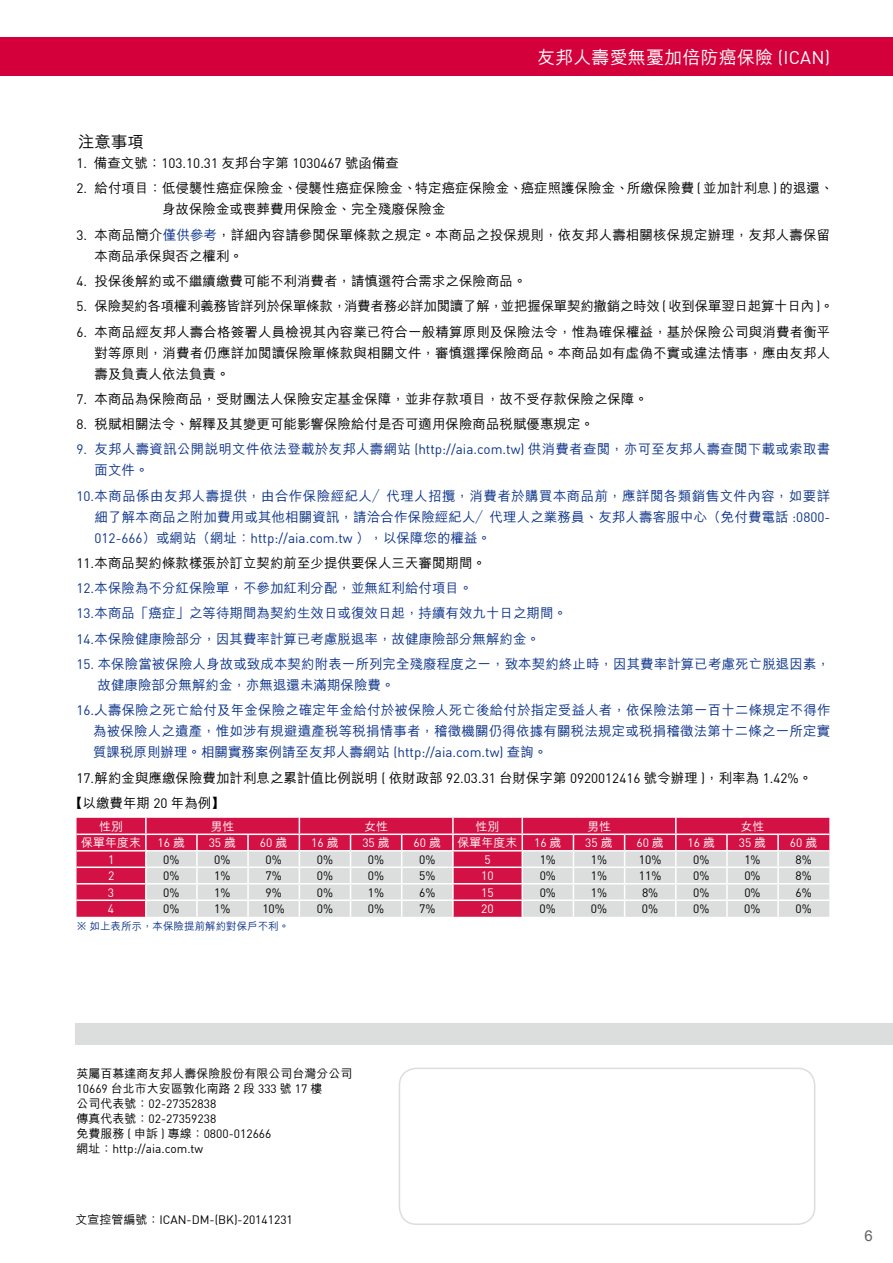
<style>
.page{position:relative;width:893px;height:1263px;background:#fff}
.page>*{position:absolute;margin:0;border:0;box-sizing:border-box;transform-origin:0 0}
.t1{font:500 18px "M Hei HK";letter-spacing:.01em;color:#fff}
.t2{font:500 16.5px "M Hei HK";color:#000}
.t3{font:15px "Arial";color:#666464}
.t4{font:500 13.5px/21px "M Hei HK";letter-spacing:.005em;color:#0c3388}
.t5{font:500 13.5px/21px "M Hei HK";color:#000}
.t6{font:500 13.5px "M Hei HK";letter-spacing:-.02em;color:#000}
.t7{font:13.5px "DIN";color:#0c3388}
.t8{font:13.5px "DIN";color:#000}
.t9{font:12px/15px "DIN";color:#000}
.t10{font:500 12px/15px "M Hei HK";color:#000}
.t11{font:12px "DIN";color:#fff}
.t12{font:500 12px "M Hei HK";color:#fff}
.t13{font:500 10.5px "M Hei HK";color:#0c3388}
.s1{font-family:"DIN";font-weight:400}
.s2{font-family:"M Hei HK";font-weight:500}
.s3{color:#0c3388}
</style>
<div class="page">
<div style="left:0;top:38px;width:893px;height:38px;background:#d4003b"></div>
<div style="left:76px;top:1023px;width:817px;height:21px;background:#dcdddd"></div>
<div style="left:399px;top:1068px;width:416px;height:157px;border:2px solid #dcdddd;border-radius:17px"></div>
<div style="left:77px;top:818px;width:68px;height:99px;background:#d31145"></div>
<hr style="left:77px;top:850px;width:69px;height:1px;background:#fff">
<hr style="left:77px;top:866px;width:69px;height:2px;background:#fff">
<hr style="left:77px;top:883px;width:69px;height:1px;background:#fff">
<hr style="left:77px;top:899px;width:69px;height:2px;background:#fff">
<svg style="left:145px;top:818px;width:684px;height:99px;background:#dc96a8"></svg>
<hr style="left:77px;top:833px;width:69px;height:2px;background:#fff">
<p class="t2" style="left:78px;top:130px;width:67px">注意事項</p>
<h1 class="t1" style="left:537px;top:45px;width:295px">友邦人壽愛無憂加倍防癌保險 <span class="s1">(ICAN)</span></h1>
<p class="t8" style="left:77px;top:155px;width:324px">1. <span class="s2">備查文號：</span>103.10.31 <span class="s2">友邦台字第</span> 1030467 <span class="s2">號函備查</span></p>
<p class="t5" style="left:162px;top:177px;width:673px;text-indent:-86px"><span class="s1">2.</span> 給付項目：低侵襲性癌症保險金、侵襲性癌症保險金、特定癌症保險金、癌症照護保險金、所繳保險費 <span class="s1">(</span> 並加計利息 <span class="s1">)</span> 的退還、身故保險金或喪葬費用保險金、完全殘廢保險金</p>
<p class="t5" style="left:95px;top:223px;width:737px;text-indent:-18px"><span class="s1">3.</span> 本商品簡介<span class="s3">僅供參考</span>，詳細內容請參閱保單條款之規定。本商品之投保規則，依友邦人壽相關核保規定辦理，友邦人壽保留本商品承保與否之權利。</p>
<p class="t5" style="left:77px;top:270px;width:451px"><span class="s1">4.</span> 投保後解約或不繼續繳費可能不利消費者，請慎選符合需求之保險商品。</p>
<p class="t6" style="left:77px;top:296px;width:759px"><span class="s1">5.</span> 保險契約各項權利義務皆詳列於保單條款，消費者務必詳加閱讀了解，並把握保單契約撤銷之時效 <span class="s1">(</span> 收到保單翌日起算十日內 <span class="s1">)</span>。</p>
<p class="t5" style="left:95px;top:320px;width:737px;text-align:justify;text-indent:-18px"><span class="s1">6.</span> 本商品經友邦人壽合格簽署人員檢視其內容業已符合一般精算原則及保險法令，惟為確保權益，基於保險公司與消費者衡平對等原則，消費者仍應詳加閱讀保險單條款與相關文件，審慎選擇保險商品。本商品如有虛偽不實或違法情事，應由友邦人壽及負責人依法負責。</p>
<p class="t5" style="left:77px;top:387px;width:573px"><span class="s1">7.</span> 本商品為保險商品，受財團法人保險安定基金保障，並非存款項目，故不受存款保險之保障。</p>
<p class="t5" style="left:77px;top:413px;width:519px"><span class="s1">8.</span> 稅賦相關法令、解釋及其變更可能影響保險給付是否可適用保險商品稅賦優惠規定。</p>
<p class="t4" style="left:95px;top:438px;width:737px;text-indent:-18px"><span class="s1">9.</span> 友邦人壽資訊公開說明文件依法登載於友邦人壽網站 <span class="s1">(http://aia.com.tw)</span> 供消費者查閱，亦可至友邦人壽查閱下載或索取書面文件。</p>
<p class="t4" style="left:77px;top:484px;width:755px;text-align:right"><span class="s1">10.</span> 本商品係由友邦人壽提供，由合作保險經紀人／代理人招攬，消費者於購買本商品前，應詳閱各類銷售文件內容，如要詳細了解本商品之附加費用或其他相關資訊，請洽合作保險經紀人／代理人之業務員、友邦人壽客服中心（免付費電話 <span class="s1">:0800-</span></p>
<p class="t7" style="left:95px;top:529px;width:398px">012-666<span class="s2">）或網站（網址：</span>http://aia.com.tw <span class="s2">），以保障您的權益。</span></p>
<p class="t5" style="left:77px;top:551px;width:411px"><span class="s1">11.</span> 本商品契約條款樣張於訂立契約前至少提供要保人三天審閱期間。</p>
<p class="t4" style="left:77px;top:577px;width:397px"><span class="s1">12.</span> 本保險為不分紅保險單，不參加紅利分配，並無紅利給付項目。</p>
<p class="t4" style="left:77px;top:602px;width:492px"><span class="s1">13.</span> 本商品「癌症」之等待期間為契約生效日或復效日起，持續有效九十日之期間。</p>
<p class="t4" style="left:77px;top:627px;width:465px"><span class="s1">14.</span> 本保險健康險部分，因其費率計算已考慮脫退率，故健康險部分無解約金。</p>
<p class="t4" style="left:98px;top:652px;width:734px;text-indent:-21px"><span class="s1">15.</span> 本保險當被保險人身故或致成本契約附表一所列完全殘廢程度之一，致本契約終止時，因其費率計算已考慮死亡脫退因素，故健康險部分無解約金，亦無退還未滿期保險費。</p>
<p class="t4" style="left:93px;top:699px;width:739px;text-align:justify;text-indent:-16px"><span class="s1">16..</span> 人壽保險之死亡給付及年金保險之確定年金給付於被保險人死亡後給付於指定受益人者，依保險法第一百十二條規定不得作為被保險人之遺產，惟如涉有規避遺產稅等稅捐情事者，稽徵機關仍得依據有關稅法規定或稅捐稽徵法第十二條之一所定實質課稅原則辦理。相關實務案例請至友邦人壽網站 <span class="s1">(http://aia.com.tw)</span> 查詢。</p>
<p class="t5" style="left:69px;top:764px;width:745px;line-height:25.2px;text-indent:7px"><span class="s1">17.</span> 解約金與應繳保險費加計利息之累計值比例說明 <span class="s1">(</span> 依財政部 <span class="s1">92.03.31</span> 台財保字第 <span class="s1">0920012416</span> 號令辦理 <span class="s1">)</span>，利率為 <span class="s1">1.42%</span>。【以繳費年期 <span class="s1">20</span> 年為例】</p>
<p class="t12" style="left:99px;top:817px;width:25px">性別</p>
<p class="t12" style="left:211px;top:817px;width:25px">男性</p>
<p class="t12" style="left:364px;top:817px;width:25px">女性</p>
<p class="t12" style="left:476px;top:817px;width:25px">性別</p>
<p class="t12" style="left:587px;top:817px;width:25px">男性</p>
<p class="t12" style="left:741px;top:817px;width:25px">女性</p>
<p class="t12" style="left:81px;top:834px;width:61px">保單年度末</p>
<p class="t11" style="left:158px;top:835px;width:29px">16 <span class="s2">歲</span></p>
<p class="t11" style="left:209px;top:835px;width:29px">35 <span class="s2">歲</span></p>
<p class="t11" style="left:260px;top:835px;width:29px">60 <span class="s2">歲</span></p>
<p class="t11" style="left:311px;top:835px;width:29px">16 <span class="s2">歲</span></p>
<p class="t11" style="left:362px;top:835px;width:29px">35 <span class="s2">歲</span></p>
<p class="t11" style="left:413px;top:835px;width:29px">60 <span class="s2">歲</span></p>
<p class="t12" style="left:458px;top:834px;width:61px">保單年度末</p>
<p class="t11" style="left:534px;top:835px;width:29px">16 <span class="s2">歲</span></p>
<p class="t11" style="left:585px;top:835px;width:29px">35 <span class="s2">歲</span></p>
<p class="t11" style="left:636px;top:835px;width:29px">60 <span class="s2">歲</span></p>
<p class="t11" style="left:688px;top:835px;width:29px">16 <span class="s2">歲</span></p>
<p class="t11" style="left:739px;top:835px;width:29px">35 <span class="s2">歲</span></p>
<p class="t11" style="left:790px;top:835px;width:29px">60 <span class="s2">歲</span></p>
<p class="t11" style="left:108px;top:852px;width:8px">1</p>
<p class="t9" style="left:163px;top:851px;width:18px">0%</p>
<p class="t9" style="left:214px;top:851px;width:18px">0%</p>
<p class="t9" style="left:266px;top:851px;width:18px">0%</p>
<p class="t9" style="left:317px;top:851px;width:18px">0%</p>
<p class="t9" style="left:368px;top:851px;width:18px">0%</p>
<p class="t9" style="left:419px;top:851px;width:18px">0%</p>
<p class="t11" style="left:484px;top:852px;width:8px">5</p>
<p class="t9" style="left:540px;top:851px;width:18px">1%</p>
<p class="t9" style="left:591px;top:851px;width:18px">1%</p>
<p class="t9" style="left:639px;top:851px;width:24px">10%</p>
<p class="t9" style="left:693px;top:851px;width:18px">0%</p>
<p class="t9" style="left:744px;top:851px;width:18px">1%</p>
<p class="t9" style="left:796px;top:851px;width:18px">8%</p>
<p class="t11" style="left:108px;top:868px;width:8px">2</p>
<p class="t9" style="left:163px;top:868px;width:18px">0%</p>
<p class="t9" style="left:214px;top:868px;width:18px">1%</p>
<p class="t9" style="left:266px;top:868px;width:18px">7%</p>
<p class="t9" style="left:317px;top:868px;width:18px">0%</p>
<p class="t9" style="left:368px;top:868px;width:18px">0%</p>
<p class="t9" style="left:419px;top:868px;width:18px">5%</p>
<p class="t11" style="left:481px;top:868px;width:14px">10</p>
<p class="t9" style="left:540px;top:868px;width:18px">0%</p>
<p class="t9" style="left:591px;top:868px;width:18px">1%</p>
<p class="t9" style="left:639px;top:868px;width:24px">11%</p>
<p class="t9" style="left:693px;top:868px;width:18px">0%</p>
<p class="t9" style="left:744px;top:868px;width:18px">0%</p>
<p class="t9" style="left:795px;top:868px;width:18px">8%</p>
<p class="t11" style="left:108px;top:885px;width:8px">3</p>
<p class="t9" style="left:163px;top:884px;width:18px">0%</p>
<p class="t9" style="left:214px;top:884px;width:18px">1%</p>
<p class="t9" style="left:265px;top:884px;width:18px">9%</p>
<p class="t9" style="left:317px;top:884px;width:18px">0%</p>
<p class="t9" style="left:368px;top:884px;width:18px">1%</p>
<p class="t9" style="left:419px;top:884px;width:18px">6%</p>
<p class="t11" style="left:481px;top:885px;width:14px">15</p>
<p class="t9" style="left:540px;top:884px;width:18px">0%</p>
<p class="t9" style="left:591px;top:884px;width:18px">1%</p>
<p class="t9" style="left:642px;top:884px;width:18px">8%</p>
<p class="t9" style="left:693px;top:884px;width:18px">0%</p>
<p class="t9" style="left:744px;top:884px;width:18px">0%</p>
<p class="t9" style="left:795px;top:884px;width:18px">6%</p>
<p class="t11" style="left:108px;top:901px;width:8px">4</p>
<p class="t9" style="left:163px;top:901px;width:18px">0%</p>
<p class="t9" style="left:214px;top:901px;width:18px">1%</p>
<p class="t9" style="left:262px;top:901px;width:24px">10%</p>
<p class="t9" style="left:317px;top:901px;width:18px">0%</p>
<p class="t9" style="left:368px;top:901px;width:18px">0%</p>
<p class="t9" style="left:419px;top:901px;width:18px">7%</p>
<p class="t11" style="left:481px;top:901px;width:14px">20</p>
<p class="t9" style="left:540px;top:901px;width:18px">0%</p>
<p class="t9" style="left:591px;top:901px;width:18px">0%</p>
<p class="t9" style="left:642px;top:901px;width:18px">0%</p>
<p class="t9" style="left:693px;top:901px;width:18px">0%</p>
<p class="t9" style="left:744px;top:901px;width:18px">0%</p>
<p class="t9" style="left:795px;top:901px;width:18px">0%</p>
<p class="t13" style="left:77px;top:919px;width:214px">※ 如上表所示，本保險提前解約對保戶不利。</p>
<p class="t10" style="left:77px;top:1065px;width:278px">英屬百慕達商友邦人壽保險股份有限公司台灣分公司<br><span class="s1">10669</span> 台北市大安區敦化南路 <span class="s1">2</span> 段 <span class="s1">333</span> 號 <span class="s1">17</span> 樓</p>
<p class="t9" style="left:77px;top:1096px;width:196px"><span class="s2">公司代表號：</span>02-27352838<br><span class="s2">傳真代表號：</span>02-27359238<br><span class="s2">免費服務</span> ( <span class="s2">申訴</span> ) <span class="s2">專線：</span>0800-012666<span class="s2">網址：</span>http://aia.com.tw</p>
<p class="t9" style="left:76px;top:1212px;width:219px"><span class="s2">文宣控管編號：</span>ICAN-DM-(BK)-20141231</p>
<p class="t3" style="left:864px;top:1226px;width:10px">6</p>
</div>
